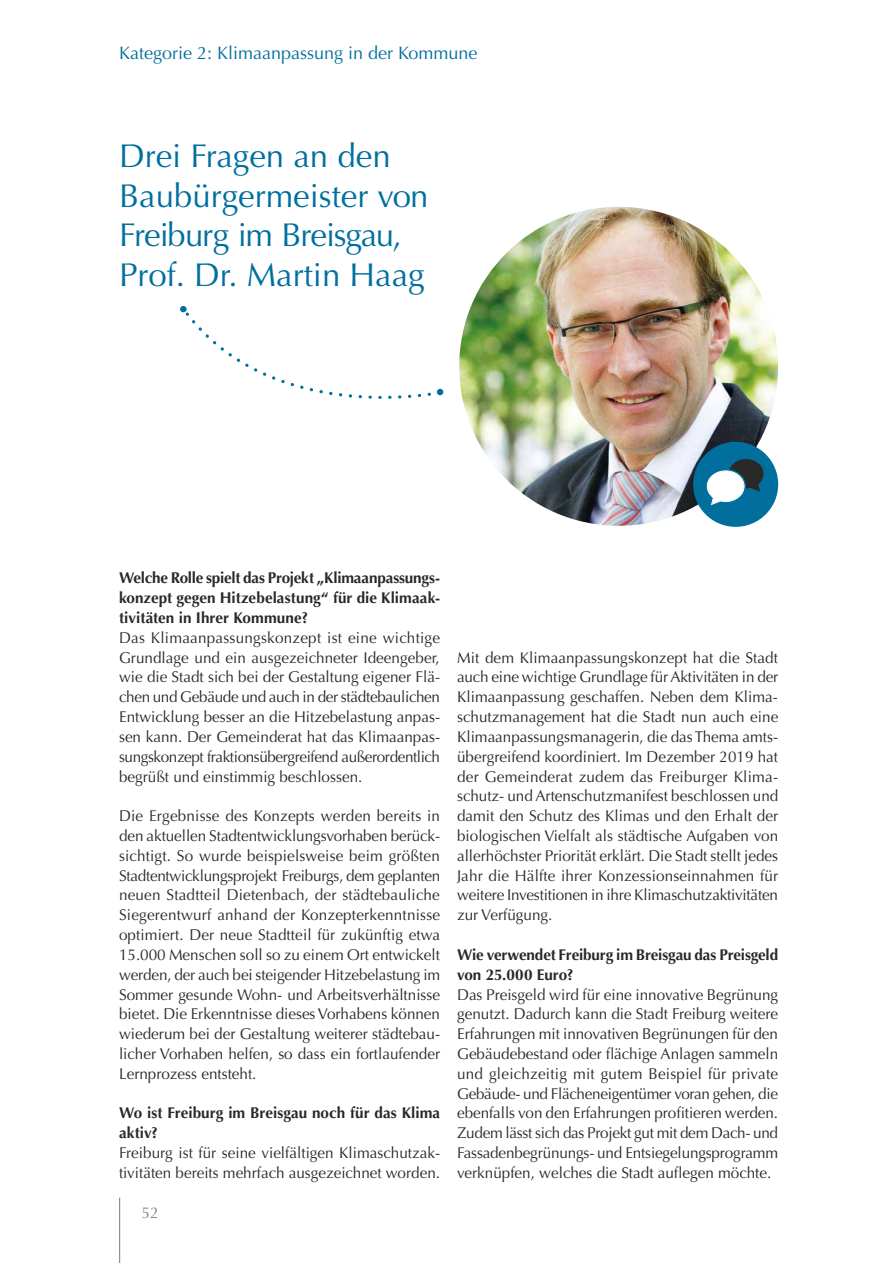
<style>
.page{position:relative;width:893px;height:1263px;background:#fff}
.page>*{position:absolute;margin:0;border:0;box-sizing:border-box;transform-origin:0 0}
.t1{font:33px/39.6px "Optima";color:#006f9e}
.t2{font:18px "Optima";color:#006f9e}
.t3{font:15.6px/19.8px "Optima";color:#282827;text-align:justify}
.t4{font:700 15.6px/19.8px "Optima";color:#282827}
.t5{font:15.6px "Optima";color:#878787}
</style>
<div class="page">
<img style="left:459px;top:207px;width:319px;height:319px;border-radius:159px">
<svg style="left:180px;top:306px;width:263px;height:93px"></svg>
<hr style="left:892px;top:663px;width:1px;height:138px;background:#e3e3e3">
<div style="left:693px;top:442px;width:85px;height:85px;background:#006f9e;border-radius:50%"></div>
<svg style="left:706px;top:459px;width:57px;height:46px"></svg>
<hr style="left:119px;top:1198px;width:1px;height:65px;background:#878787">
<p class="t2" style="left:119px;top:43px;width:360px">Kategorie 2: Klimaanpassung in der Kommune</p>
<h1 class="t1" style="left:119px;top:137px;width:311px">Drei Fragen an den<br>Baubürgermeister von<br>Freiburg im Breisgau,<br>Prof. Dr. Martin Haag</h1>
<p class="t4" style="left:119px;top:568px;width:323px;text-align:justify">Welche Rolle spielt das Projekt „Klimaanpassungs&shy;konzept gegen Hitzebelastung“ für die Klimaak&shy;tivitäten in Ihrer Kommune?</p>
<p class="t3" style="left:119px;top:628px;width:323px">Das Klimaanpassungskonzept ist eine wichtige Grundlage und ein ausgezeichneter Ideengeber, wie die Stadt sich bei der Gestaltung eigener Flä&shy;chen und Gebäude und auch in der städtebaulichen Entwicklung besser an die Hitzebelastung anpas&shy;sen kann. Der Gemeinderat hat das Klimaanpas&shy;sungskonzept fraktionsübergreifend außerordentlich begrüßt und einstimmig beschlossen.</p>
<p class="t3" style="left:119px;top:806px;width:323px">Die Ergebnisse des Konzepts werden bereits in den aktuellen Stadtentwicklungsvorhaben berück&shy;sichtigt. So wurde beispielsweise beim größten Stadtentwicklungsprojekt Freiburgs, dem geplanten neuen Stadtteil Dietenbach, der städtebauliche Siegerentwurf anhand der Konzepterkenntnisse optimiert. Der neue Stadtteil für zukünftig etwa 15.000 Menschen soll so zu einem Ort entwickelt werden, der auch bei steigender Hitzebelastung im Sommer gesunde Wohn- und Arbeitsverhältnisse bietet. Die Erkenntnisse dieses Vorhabens können wiederum bei der Gestaltung weiterer städtebau&shy;licher Vorhaben helfen, so dass ein fortlaufender Lernprozess entsteht.</p>
<p class="t4" style="left:119px;top:1103px;width:323px">Wo ist Freiburg im Breisgau noch für das Klima aktiv?</p>
<p class="t3" style="left:119px;top:1143px;width:323px">Freiburg ist für seine vielfältigen Klimaschutzak&shy;tivitäten bereits mehrfach ausgezeichnet worden.</p>
<p class="t5" style="left:142px;top:1203px;width:19px">52</p>
<p class="t3" style="left:457px;top:648px;width:323px">Mit dem Klimaanpassungskonzept hat die Stadt auch eine wichtige Grundlage für Aktivitäten in der Klimaanpassung geschaffen. Neben dem Klima&shy;schutzmanagement hat die Stadt nun auch eine Klimaanpassungsmanagerin, die das Thema amts&shy;übergreifend koordiniert. Im Dezember 2019 hat der Gemeinderat zudem das Freiburger Klima&shy;schutz- und Artenschutzmanifest beschlossen und damit den Schutz des Klimas und den Erhalt der biologischen Vielfalt als städtische Aufgaben von allerhöchster Priorität erklärt. Die Stadt stellt jedes Jahr die Hälfte ihrer Konzessionseinnahmen für weitere Investitionen in ihre Klimaschutzaktivitäten zur Verfügung.</p>
<p class="t4" style="left:457px;top:945px;width:323px">Wie verwendet Freiburg im Breisgau das Preisgeld von 25.000 Euro?</p>
<p class="t3" style="left:457px;top:984px;width:323px">Das Preisgeld wird für eine innovative Begrünung genutzt. Dadurch kann die Stadt Freiburg weitere Erfahrungen mit innovativen Begrünungen für den Gebäudebestand oder flächige Anlagen sammeln und gleichzeitig mit gutem Beispiel für private Gebäude- und Flächeneigentümer voran gehen, die ebenfalls von den Erfahrungen profitieren werden.<br>Zudem lässt sich das Projekt gut mit dem Dach- und Fassadenbegrünungs- und Entsiegelungsprogramm verknüpfen, welches die Stadt auflegen möchte.</p>
</div>
